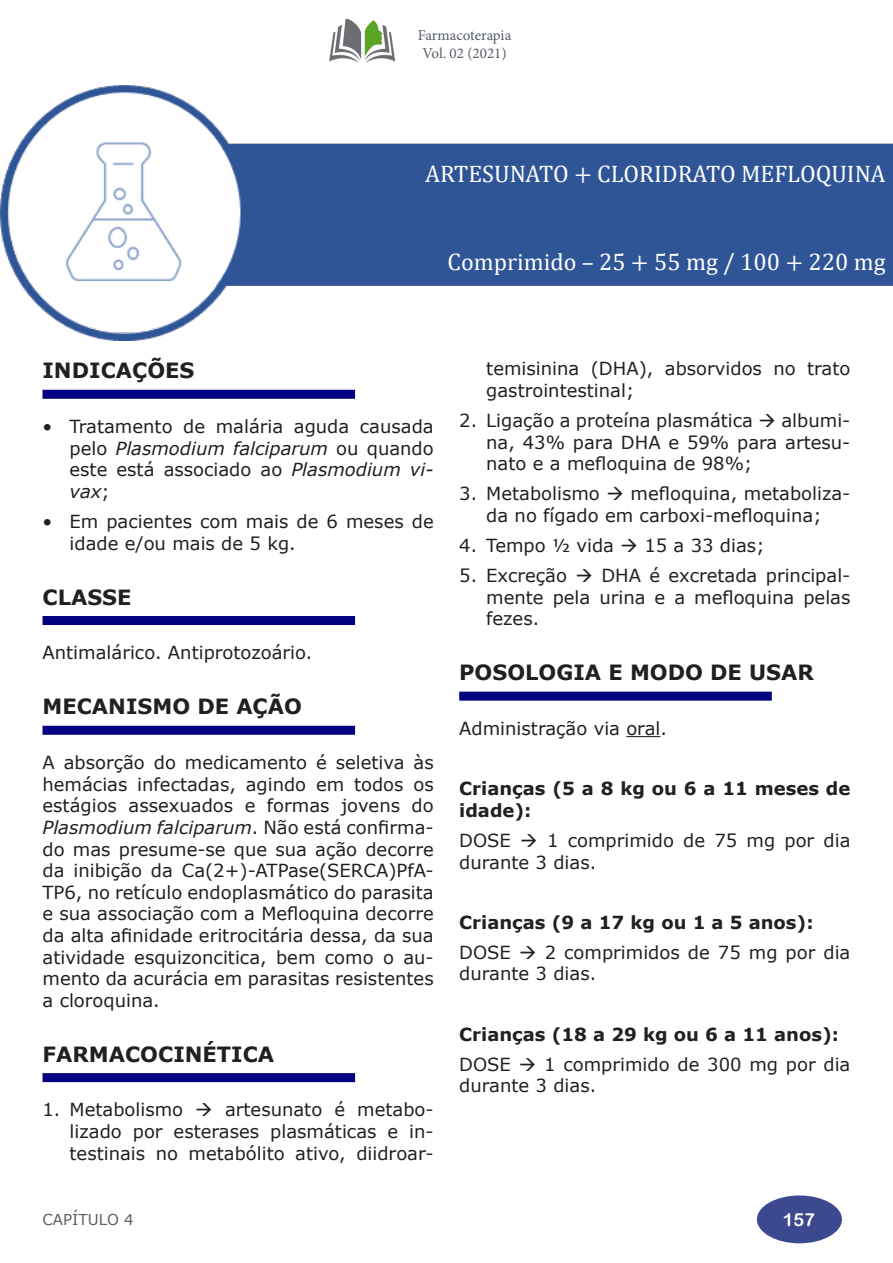
<style>
.page{position:relative;width:893px;height:1263px;background:#fff}
.page>*{position:absolute;margin:0;border:0;box-sizing:border-box;transform-origin:0 0}
.t1{font:24px "Cambria Math";color:#fff}
.t2{font:700 21px "Verdana";color:#231f20}
.t3{font:18px/21.6px "Verdana";color:#231f20;text-align:justify}
.t4{font:700 18px/21.6px "Verdana";color:#231f20}
.t5{font:18px "Arial Rounded MT Bold";color:#fff}
.t6{font:15px/18px "Minion Pro";color:#555c69;text-align:center}
.t7{font:15px "Verdana";color:#5f5f62}
.s1{font-style:italic}
.s2{font-weight:700}
.s3{font-weight:400}
</style>
<div class="page">
<img style="left:1px;top:86px;width:892px;height:254px">
<img style="left:329px;top:19px;width:67px;height:43px">
<div style="left:757px;top:1195px;width:85px;height:48px;background:#3d498f;border-radius:50%"></div>
<div style="left:43px;top:390px;width:312px;height:9px;background:#000080"></div>
<div style="left:43px;top:616px;width:312px;height:9px;background:#000080"></div>
<div style="left:43px;top:726px;width:312px;height:9px;background:#000080"></div>
<div style="left:43px;top:1073px;width:312px;height:9px;background:#000080"></div>
<hr style="left:626px;top:736px;width:34px;height:1px;background:#231f20">
<div style="left:459px;top:692px;width:313px;height:9px;background:#000080"></div>
<p class="t6" style="left:418px;top:26px;width:95px">Farmacoterapia<br>Vol. 02 (2021)</p>
<h1 class="t1" style="left:425px;top:160px;width:462px">ARTESUNATO + CLORIDRATO MEFLOQUINA</h1>
<h1 class="t1" style="left:448px;top:248px;width:439px">Comprimido – 25 + 55 mg / 100 + 220 mg</h1>
<p class="t2" style="left:43px;top:356px;width:153px">INDICAÇÕES</p>
<p class="t3" style="left:70px;top:416px;width:366px;text-indent:-27px">• Tratamento de malária aguda causada pelo <span class="s1">Plasmodium falciparum</span> ou quando este está associado ao <span class="s1">Plasmodium vi&shy;vax</span>;</p>
<p class="t3" style="left:70px;top:510px;width:366px;text-indent:-27px">• Em pacientes com mais de 6 meses de idade e/ou mais de 5 kg.</p>
<p class="t2" style="left:43px;top:582px;width:91px">CLASSE</p>
<p class="t3" style="left:43px;top:642px;width:271px">Antimalárico. Antiprotozoário.</p>
<p class="t2" style="left:43px;top:692px;width:261px">MECANISMO DE AÇÃO</p>
<p class="t3" style="left:43px;top:751px;width:393px">A absorção do medicamento é seletiva às hemácias infectadas, agindo em todos os estágios assexuados e formas jovens do <span class="s1">Plasmodium falciparum</span>. Não está confirma&shy;do mas presume-se que sua ação decorre da inibição da Ca(2+)-ATPase(SERCA)PfA-TP6, no retículo endoplasmático do parasita e sua associação com a Mefloquina decorre da alta afinidade eritrocitária dessa, da sua atividade esquizoncitica, bem como o au&shy;mento da acurácia em parasitas resistentes a cloroquina.</p>
<p class="t2" style="left:43px;top:1039px;width:233px">FARMACOCINÉTICA</p>
<p class="t3" style="left:70px;top:1099px;width:366px;text-indent:-27px">1. Metabolismo → artesunato é metabo&shy;lizado por esterases plasmáticas e in&shy;testinais no metabólito ativo, diidroar-</p>
<p class="t7" style="left:43px;top:1209px;width:93px">CAPÍTULO 4</p>
<p class="t3" style="left:486px;top:358px;width:366px">temisinina (DHA), absorvidos no trato gastrointestinal;</p>
<p class="t3" style="left:486px;top:409px;width:366px;text-indent:-27px">2. Ligação a proteína plasmática → albumi&shy;na, 43% para DHA e 59% para artesu&shy;nato e a mefloquina de 98%;</p>
<p class="t3" style="left:459px;top:483px;width:393px;text-align:center">3. Metabolismo → mefloquina, metaboliza&shy;da no fígado em carboxi-mefloquina;</p>
<p class="t3" style="left:459px;top:534px;width:307px">4. Tempo ½ vida → 15 a 33 dias;</p>
<p class="t3" style="left:486px;top:564px;width:366px;text-indent:-27px">5. Excreção → DHA é excretada principal&shy;mente pela urina e a mefloquina pelas fezes.</p>
<p class="t2" style="left:459px;top:658px;width:356px">POSOLOGIA E MODO DE USAR</p>
<p class="t3" style="left:459px;top:717px;width:209px">Administração via oral.</p>
<p class="t4" style="left:459px;top:777px;width:393px">Crianças (5 a 8 kg ou 6 a 11 meses de idade):</p>
<p class="t3" style="left:459px;top:829px;width:393px">DOSE → 1 comprimido de 75 mg por dia durante 3 dias.</p>
<p class="t3" style="left:459px;top:907px;width:393px;line-height:30.2px"><span class="s2">Crianças (9 a 17 kg ou 1 a 5 anos):<br></span>DOSE → 2 comprimidos de 75 mg por dia</p>
<p class="t3" style="left:459px;top:963px;width:139px">durante 3 dias.</p>
<p class="t4" style="left:459px;top:1019px;width:393px;line-height:30.2px">Crianças (18 a 29 kg ou 6 a 11 anos):<br><span class="s3">DOSE</span> → <span class="s3">1 comprimido de 300 mg por dia</span></p>
<p class="t3" style="left:459px;top:1075px;width:139px">durante 3 dias.</p>
<p class="t5" style="left:783px;top:1209px;width:34px">157</p>
</div>
